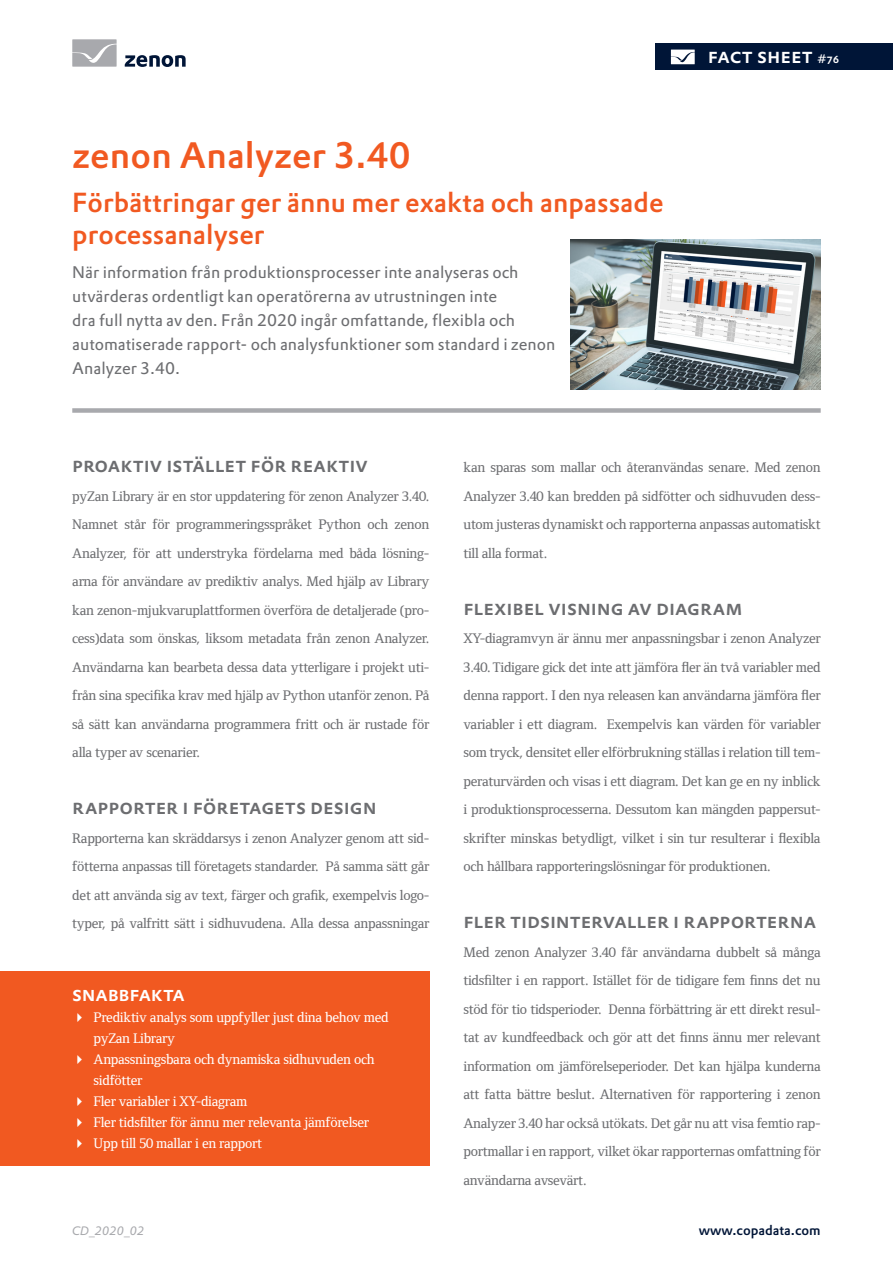
<style>
.page{position:relative;width:893px;height:1263px;background:#fff}
.page>*{position:absolute;margin:0;border:0;box-sizing:border-box;transform-origin:0 0}
.Header_Headline_oran{font:500 36px "DTL Prokyon ETOT";letter-spacing:.005em;color:#f15921}
.Header_Subheadline_o{font:500 27px/31.5px "DTL Prokyon ETOT";color:#f15921}
.Bodytext_Headline{font:500 21px "DTL Prokyon TOT Caps";letter-spacing:-.005em;color:#6c6d70}
.t1{font:500 21px "DTL Prokyon TOT Caps";color:#fff}
.t2{font:500 20.85px "DTL Prokyon TOT Caps";letter-spacing:-.01em;color:#fff}
.Header_Teaser_Text{font:16.5px/24px "DTL Prokyon ETOT";color:#6c6d70}
.Normal_Body_Text_SE{font:500 14.25px/28.5px "Foundry Form Serif";letter-spacing:-.02em;color:#6c6d70;text-align:justify}
.t3{font:500 14.25px/21px "Foundry Form Serif";letter-spacing:-.02em;color:#fff}
.t4{font:500 13.5px "DTL Prokyon TOT";color:#001537}
.t5{font:italic 12px "DTL Prokyon TOT";color:#a8a9ad}
.s1{font-size:12px}
</style>
<div class="page">
<div style="left:656px;top:44px;width:237px;height:26px;background:#001537"></div>
<svg style="left:671px;top:50px;width:24px;height:14px"></svg>
<svg style="left:125px;top:55px;width:61px;height:12px"></svg>
<svg style="left:72px;top:39px;width:45px;height:28px"></svg>
<div style="left:72px;top:408px;width:749px;height:5px;background:#a8a9ad"></div>
<img style="left:570px;top:239px;width:251px;height:150px">
<div style="left:0;top:972px;width:429px;height:194px;background:#f15921"></div>
<p class="Header_Headline_oran" style="left:72px;top:131px;width:340px">zenon Analyzer 3.40</p>
<p class="Header_Subheadline_o" style="left:72px;top:186px;width:593px">Förbättringar ger ännu mer exakta och anpassade processanalyser</p>
<p class="Header_Teaser_Text" style="left:72px;top:260px;width:485px">När information från produktionsprocesser inte analyseras och utvärderas ordentligt kan operatörerna av utrustningen inte<br>dra full nytta av den. Från 2020 ingår omfattande, flexibla och automatiserade rapport- och analysfunktioner som standard i zenon Analyzer 3.40.</p>
<p class="t1" style="left:708px;top:42px;width:133px">fact sheet <span class="s1">#76</span></p>
<p class="Bodytext_Headline" style="left:72px;top:451px;width:297px">Proaktiv istället för reaktiv</p>
<p class="Normal_Body_Text_SE" style="left:72px;top:482px;width:359px">pyZan Library är en stor uppdatering för zenon Analyzer 3.40.<br>Namnet står för programmeringsspråket Python och zenon Analyzer, för att understryka fördelarna med båda lösning&shy;arna för användare av prediktiv analys. Med hjälp av Library kan zenon-mjukvaruplattformen överföra de detaljerade (pro&shy;cess)data som önskas, liksom metadata från zenon Analyzer.<br>Användarna kan bearbeta dessa data ytterligare i projekt uti&shy;från sina specifika krav med hjälp av Python utanför zenon. På så sätt kan användarna programmera fritt och är rustade för alla typer av scenarier.</p>
<p class="Bodytext_Headline" style="left:72px;top:793px;width:306px">Rapporter i företagets design</p>
<p class="Normal_Body_Text_SE" style="left:72px;top:824px;width:359px">Rapporterna kan skräddarsys i zenon Analyzer genom att sid&shy;fötterna anpassas till företagets standarder. På samma sätt går det att använda sig av text, färger och grafik, exempelvis logo&shy;typer, på valfritt sätt i sidhuvudena. Alla dessa anpassningar</p>
<h3 class="t2" style="left:72px;top:980px;width:114px">snabbfakta</h3>
<p class="t3" style="left:94px;top:1006px;width:297px">Prediktiv analys som uppfyller just dina behov med pyZan Library<br>Anpassningsbara och dynamiska sidhuvuden och sidfötter<br>Fler variabler i XY-diagram<br>Fler tidsfilter för ännu mer relevanta jämförelser Upp till 50 mallar i en rapport</p>
<p class="t5" style="left:72px;top:1223px;width:74px">CD_2020_02</p>
<p class="Normal_Body_Text_SE" style="left:463px;top:453px;width:359px">kan sparas som mallar och återanvändas senare. Med zenon Analyzer 3.40 kan bredden på sidfötter och sidhuvuden dess&shy;utom justeras dynamiskt och rapporterna anpassas automatiskt till alla format.</p>
<p class="Bodytext_Headline" style="left:463px;top:594px;width:281px">Flexibel visning av diagram</p>
<p class="Normal_Body_Text_SE" style="left:463px;top:624px;width:359px">XY-diagramvyn är ännu mer anpassningsbar i zenon Analyzer 3.40. Tidigare gick det inte att jämföra fler än två variabler med denna rapport. I den nya releasen kan användarna jämföra fler variabler i ett diagram. Exempelvis kan värden för variabler som tryck, densitet eller elförbrukning ställas i relation till tem&shy;peraturvärden och visas i ett diagram. Det kan ge en ny inblick i produktionsprocesserna. Dessutom kan mängden pappersut&shy;skrifter minskas betydligt, vilket i sin tur resulterar i flexibla och hållbara rapporteringslösningar för produktionen.</p>
<p class="Bodytext_Headline" style="left:463px;top:907px;width:354px">Fler tidsintervaller i rapporterna</p>
<p class="Normal_Body_Text_SE" style="left:463px;top:938px;width:359px">Med zenon Analyzer 3.40 får användarna dubbelt så många tidsfilter i en rapport. Istället för de tidigare fem finns det nu stöd för tio tidsperioder. Denna förbättring är ett direkt resul&shy;tat av kundfeedback och gör att det finns ännu mer relevant information om jämförelseperioder. Det kan hjälpa kunderna att fatta bättre beslut. Alternativen för rapportering i zenon Analyzer 3.40 har också utökats. Det går nu att visa femtio rap&shy;portmallar i en rapport, vilket ökar rapporternas omfattning för användarna avsevärt.</p>
<p class="t4" style="left:699px;top:1221px;width:124px">www.copadata.com</p>
</div>
